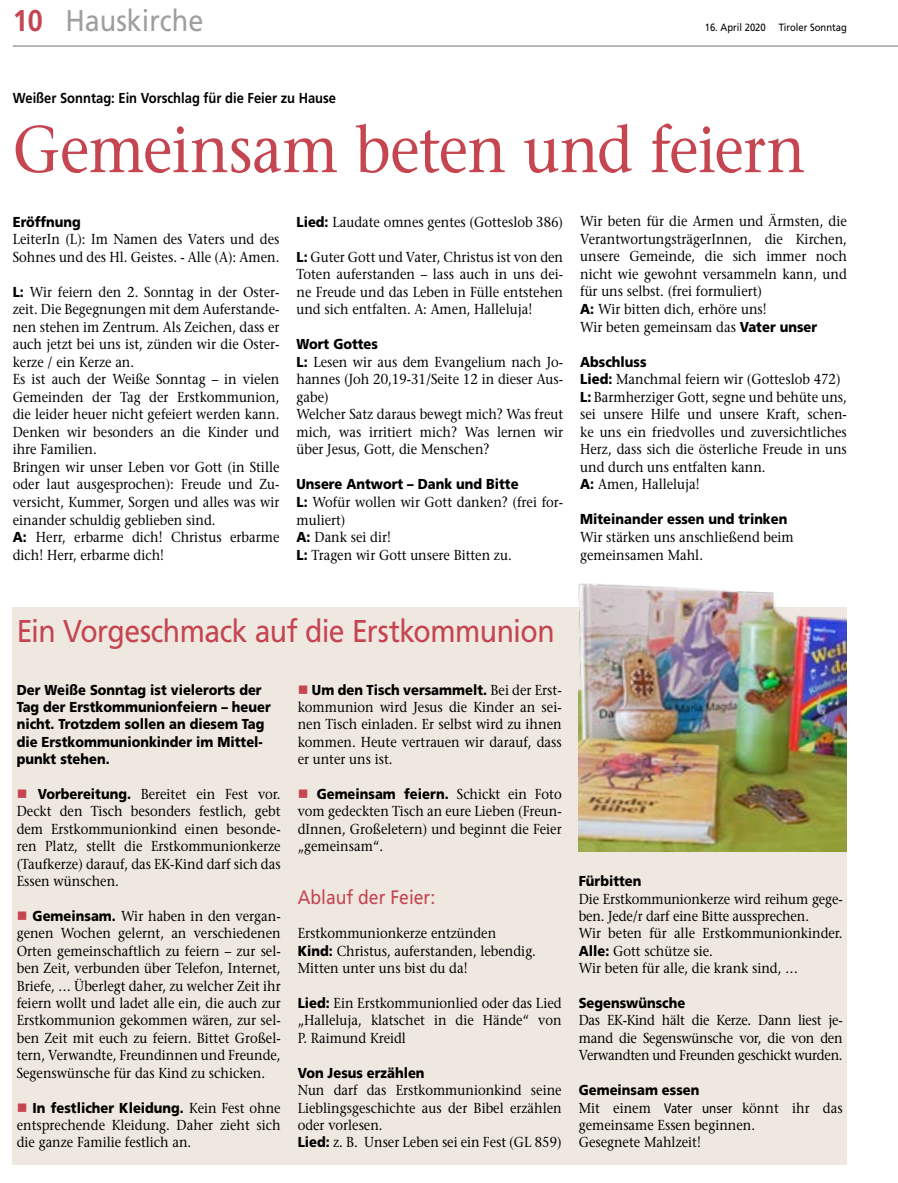
<style>
.page{position:relative;width:898px;height:1183px;background:#fff}
.page>*{position:absolute;margin:0;border:0;box-sizing:border-box;transform-origin:0 0}
.t1{font:500 66px "Stone Serif Std";letter-spacing:-.01em;color:#c54551;scale:.9 1}
.t2{font:31.5px "Frutiger LT Std";letter-spacing:-.02em;color:#c54551;scale:.9 1}
.t3{font:30px "Frutiger LT Std";color:#a19f9d;scale:.9 1}
.t4{font:19.5px "Frutiger LT Std";color:#c54551;scale:.9 1}
.t5{font:500 14.4px/17.5px "Stone Serif Std";color:#000;scale:.9 1}
.t6{font:900 14.4px/17.4px "Frutiger LT Std";color:#000;scale:.9 1}
.t7{font:700 14.4px "Frutiger LT Std";color:#000;scale:.9 1}
.t8{font:10.5px "Frutiger LT Std";color:#000;scale:.9 1}
.s1{font-weight:700;color:#c54551}
.s2{font-family:"Frutiger LT Std";font-weight:900}
.s3{color:#c54551}
.s4{font-family:"Stone Serif Std";font-weight:500}
.s5{font-family:"Myriad Pro";font-weight:400}
</style>
<div class="page">
<hr style="left:13px;top:45px;width:884px;height:2px;background:#a19f9d">
<div style="left:12px;top:607px;width:834px;height:557px;background:#efe8e0"></div>
<img style="left:578px;top:583px;width:268px;height:268px">
<h3 class="t3" style="left:13px;top:3px;width:213px"><span class="s1">10</span> Hauskirche</h3>
<p class="t7" style="left:13px;top:89px;width:361px">Weißer Sonntag: Ein Vorschlag für die Feier zu Hause</p>
<p class="t8" style="left:704px;top:21px;width:69px">16. April 2020</p>
<p class="t8" style="left:778px;top:21px;width:77px">Tiroler Sonntag</p>
<h1 class="t1" style="left:13px;top:110px;width:882px">Gemeinsam beten und feiern</h1>
<p class="t6" style="left:13px;top:213px;width:77px">Eröffnung</p>
<p class="t5" style="left:13px;top:230px;width:298px">LeiterIn (L): Im Namen des Vaters und des<br>Sohnes und des Hl. Geistes. - Alle (A): Amen.</p>
<p class="t5" style="left:13px;top:283px;width:298px"><span class="s2">L:</span> Wir feiern den 2. Sonntag in der Oster&shy;zeit. Die Begegnungen mit dem Auferstande&shy;nen stehen im Zentrum. Als Zeichen, dass er auch jetzt bei uns ist, zünden wir die Oster&shy;kerze / ein Kerze an.<br>Es ist auch der Weiße Sonntag – in vielen Gemeinden der Tag der Erstkommunion, die leider heuer nicht gefeiert werden kann.<br>Denken wir besonders an die Kinder und ihre Familien.<br>Bringen wir unser Leben vor Gott (in Stille oder laut ausgesprochen): Freude und Zu&shy;versicht, Kummer, Sorgen und alles was wir einander schuldig geblieben sind.<br><span class="s2">A:</span> Herr, erbarme dich! Christus erbarme dich! Herr, erbarme dich!</p>
<p class="t5" style="left:296px;top:213px;width:298px"><span class="s2">Lied:</span> Laudate omnes gentes (Gotteslob 386)</p>
<p class="t5" style="left:296px;top:248px;width:298px;text-align:justify"><span class="s2">L:</span> Guter Gott und Vater, Christus ist von den Toten auferstanden – lass auch in uns dei&shy;ne Freude und das Leben in Fülle entstehen und sich entfalten. A: Amen, Halleluja!</p>
<p class="t6" style="left:296px;top:335px;width:92px">Wort Gottes</p>
<p class="t5" style="left:296px;top:353px;width:298px"><span class="s2">L:</span> Lesen wir aus dem Evangelium nach Jo&shy;hannes (Joh 20,19-31/Seite 12 in dieser Aus&shy;gabe)<br>Welcher Satz daraus bewegt mich? Was freut mich, was irritiert mich? Was lernen wir über Jesus, Gott, die Menschen?</p>
<p class="t6" style="left:296px;top:475px;width:248px">Unsere Antwort – Dank und Bitte</p>
<p class="t5" style="left:296px;top:493px;width:298px"><span class="s2">L:</span> Wofür wollen wir Gott danken? (frei for&shy;muliert)<br><span class="s2">A:</span> Dank sei dir!<br><span class="s2">L:</span> Tragen wir Gott unsere Bitten zu.</p>
<p class="t5" style="left:580px;top:212px;width:298px">Wir beten für die Armen und Ärmsten, die VerantwortungsträgerInnen, die Kirchen, unsere Gemeinde, die sich immer noch nicht wie gewohnt versammeln kann, und für uns selbst. (frei formuliert)<br><span class="s2">A:</span> Wir bitten dich, erhöre uns!<br>Wir beten gemeinsam das <span class="s2">Vater unser</span></p>
<p class="t6" style="left:580px;top:353px;width:75px">Abschluss</p>
<p class="t5" style="left:580px;top:370px;width:298px"><span class="s2">Lied:</span> Manchmal feiern wir (Gotteslob 472)<br><span class="s2">L:</span> Barmherziger Gott, segne und behüte uns, sei unsere Hilfe und unsere Kraft, schen&shy;ke uns ein friedvolles und zuversichtliches Herz, dass sich die österliche Freude in uns und durch uns entfalten kann.<br><span class="s2">A:</span> Amen, Halleluja!</p>
<p class="t6" style="left:580px;top:510px;width:232px">Miteinander essen und trinken</p>
<p class="t5" style="left:580px;top:528px;width:239px">Wir stärken uns anschließend beim gemeinsamen Mahl.</p>
<h2 class="t2" style="left:17px;top:612px;width:599px">Ein Vorgeschmack auf die Erstkommunion</h2>
<p class="t6" style="left:17px;top:680px;width:284px">Der Weiße Sonntag ist vielerorts der<br>Tag der Erstkommunionfeiern – heuer nicht. Trotzdem sollen an diesem Tag die Erstkommunionkinder im Mittel&shy;punkt stehen.</p>
<p class="t5" style="left:17px;top:785px;width:295px;text-align:justify"><span class="s3">■</span> <span class="s2">Vorbereitung.</span> Bereitet ein Fest vor.<br>Deckt den Tisch besonders festlich, gebt dem Erstkommunionkind einen besonde&shy;ren Platz, stellt die Erstkommunionkerze (Taufkerze) darauf, das EK-Kind darf sich das Essen wünschen.</p>
<p class="t5" style="left:17px;top:907px;width:295px;text-align:justify"><span class="s3">■</span> <span class="s2">Gemeinsam.</span> Wir haben in den vergan&shy;genen Wochen gelernt, an verschiedenen Orten gemeinschaftlich zu feiern – zur sel&shy;ben Zeit, verbunden über Telefon, Internet, Briefe, … Überlegt daher, zu welcher Zeit ihr feiern wollt und ladet alle ein, die auch zur Erstkommunion gekommen wären, zur sel&shy;ben Zeit mit euch zu feiern. Bittet Großel&shy;tern, Verwandte, Freundinnen und Freunde, Segenswünsche für das Kind zu schicken.</p>
<p class="t6" style="left:17px;top:1098px;width:295px"><span class="s3">■</span> In festlicher Kleidung. <span class="s4">Kein Fest ohne</span></p>
<p class="t5" style="left:17px;top:1115px;width:295px">entsprechende Kleidung. Daher zieht sich die ganze Familie festlich an.</p>
<p class="t6" style="left:297px;top:680px;width:295px"><span class="s3">■</span> Um den Tisch versammelt. <span class="s4">Bei der Erst-</span></p>
<p class="t5" style="left:297px;top:698px;width:295px;text-align:justify">kommunion wird Jesus die Kinder an sei&shy;nen Tisch einladen. Er selbst wird zu ihnen kommen. Heute vertrauen wir darauf, dass er unter uns ist.</p>
<p class="t6" style="left:297px;top:785px;width:295px"><span class="s3">■</span> Gemeinsam feiern. <span class="s4">Schickt ein Foto</span></p>
<p class="t5" style="left:297px;top:802px;width:295px;text-align:justify">vom gedeckten Tisch an eure Lieben (Freun&shy;dInnen, Großeletern) und beginnt die Feier „gemeinsam“.</p>
<h3 class="t4" style="left:297px;top:885px;width:154px">Ablauf der Feier:</h3>
<p class="t5" style="left:297px;top:924px;width:266px">Erstkommunionkerze entzünden<br><span class="s2">Kind:</span> Christus, auferstanden, lebendig.<br>Mitten unter uns bist du da!</p>
<p class="t5" style="left:297px;top:994px;width:295px;text-align:justify"><span class="s2">Lied:</span> Ein Erstkommunionlied oder das Lied „Halleluja, klatschet in die Hände“ von P. Raimund Kreidl</p>
<p class="t6" style="left:297px;top:1063px;width:142px">Von Jesus erzählen</p>
<p class="t5" style="left:297px;top:1081px;width:295px">Nun darf das Erstkommunionkind seine Lieblingsgeschichte aus der Bibel erzählen oder vorlesen.<br><span class="s2">Lied:</span> z. B. Unser Leben sei ein Fest (GL 859)</p>
<p class="t6" style="left:578px;top:872px;width:71px">Fürbitten</p>
<p class="t5" style="left:578px;top:889px;width:295px">Die Erstkommunionkerze wird reihum gege&shy;ben. Jede/r darf eine Bitte aussprechen.<br>Wir beten für alle Erstkommunionkinder.<br><span class="s2">Alle:</span> Gott schütze sie.<br>Wir beten für alle, die krank sind, …</p>
<p class="t6" style="left:578px;top:993px;width:120px">Segenswünsche</p>
<p class="t5" style="left:578px;top:1011px;width:295px;text-align:justify">Das EK-Kind hält die Kerze. Dann liest je&shy;mand die Segenswünsche vor, die von den Verwandten und Freunden geschickt wurden.</p>
<p class="t6" style="left:578px;top:1080px;width:136px">Gemeinsam essen</p>
<p class="t5" style="left:578px;top:1098px;width:295px">Mit einem <span class="s5">Vater unser</span> könnt ihr das gemeinsame Essen beginnen.<br>Gesegnete Mahlzeit!</p>
</div>
